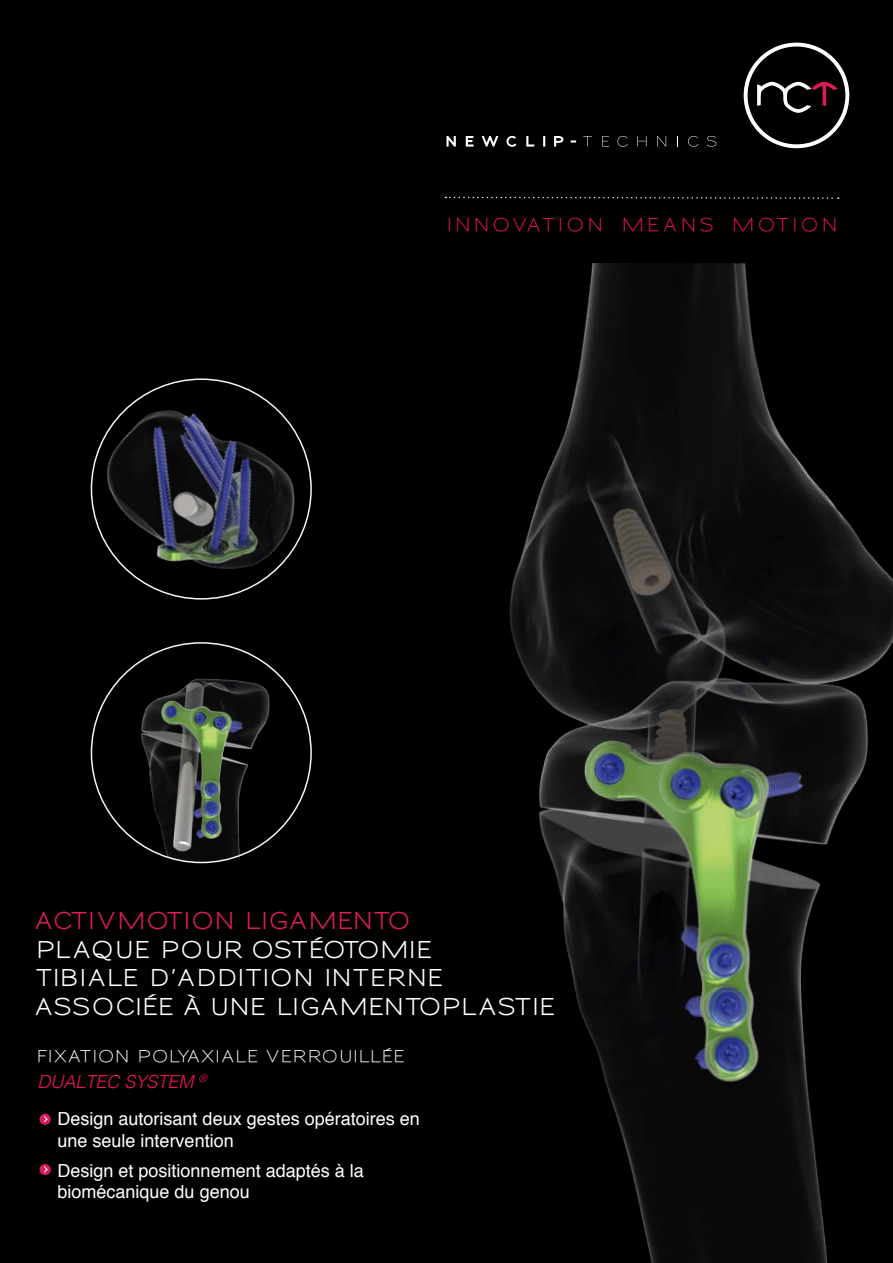
<style>
.page{position:relative;width:893px;height:1263px;background:#000}
.page>*{position:absolute;margin:0;border:0;box-sizing:border-box;transform-origin:0 0}
.t1{font:700 22.5px/28.5px "Sansumi";letter-spacing:.045em;color:#fff}
.t2{font:700 22.5px "Sansumi";letter-spacing:.045em;color:#da1c5c}
.t3{font:18px/21.6px "Helvetica";color:#fff}
.t4{font:600 18px "Sansumi";letter-spacing:.175em;color:#ed145b}
.t5{font:italic 300 18px "Helvetica";color:#ed145b}
.t6{font:600 16.5px "Sansumi";letter-spacing:.04em;color:#fff}
</style>
<div class="page">
<svg style="left:744px;top:43px;width:105px;height:105px"></svg>
<svg style="left:583px;top:136px;width:9px;height:10px"></svg>
<svg style="left:602px;top:136px;width:7px;height:10px"></svg>
<svg style="left:618px;top:136px;width:10px;height:11px"></svg>
<svg style="left:637px;top:136px;width:9px;height:10px"></svg>
<svg style="left:657px;top:136px;width:9px;height:10px"></svg>
<svg style="left:688px;top:136px;width:10px;height:11px"></svg>
<svg style="left:707px;top:136px;width:9px;height:11px"></svg>
<svg style="left:466px;top:136px;width:8px;height:11px"></svg>
<svg style="left:526px;top:136px;width:8px;height:11px"></svg>
<svg style="left:543px;top:136px;width:2px;height:11px"></svg>
<svg style="left:554px;top:136px;width:9px;height:11px"></svg>
<svg style="left:571px;top:140px;width:5px;height:3px"></svg>
<svg style="left:446px;top:136px;width:10px;height:11px"></svg>
<svg style="left:482px;top:136px;width:16px;height:11px"></svg>
<svg style="left:506px;top:136px;width:10px;height:11px"></svg>
<svg style="left:445px;top:196px;width:394px;height:3px"></svg>
<div style="left:40px;top:1114px;width:11px;height:11px;background:#da1c5c;border-radius:50%"></div>
<svg style="left:44px;top:1116px;width:4px;height:7px"></svg>
<img style="left:91px;top:379px;width:220px;height:220px;border-radius:110px">
<img style="left:91px;top:643px;width:220px;height:219px;border-radius:110px">
<div style="left:40px;top:1164px;width:11px;height:11px;background:#da1c5c;border-radius:50%"></div>
<svg style="left:44px;top:1166px;width:4px;height:7px"></svg>
<img style="left:310px;top:263px;width:583px;height:1000px">
<p class="t4" style="left:446px;top:215px;width:393px">INNOVATION mEAn S MOTION</p>
<p class="t2" style="left:36px;top:909px;width:375px">ACTIVMOTION LIGAMENTO</p>
<p class="t1" style="left:36px;top:936px;width:409px">PLAQUE POU R OSTÉOTOMIE<br>TIBIALE D’ADDITION INTERNE<br>ASSOCIÉE</p>
<p class="t1" style="left:184px;top:993px;width:63px">À UNE</p>
<p class="t1" style="left:276px;top:993px;width:19px">LIGAMENTO</p>
<p class="t1" style="left:442px;top:993px;width:36px">PLASTIE</p>
<p class="t6" style="left:37px;top:1047px;width:370px">FIXATION POLYAXIALE VERROUILLÉE</p>
<p class="t5" style="left:37px;top:1066px;width:171px">DUALTEC SYSTEM <sup>®</sup></p>
<p class="t3" style="left:58px;top:1108px;width:364px">Design autorisant deux gestes opératoires en une seule intervention</p>
<p class="t3" style="left:58px;top:1161px;width:308px;line-height:21px">Design et positionnement adaptés à la biomécanique du genou</p>
</div>
